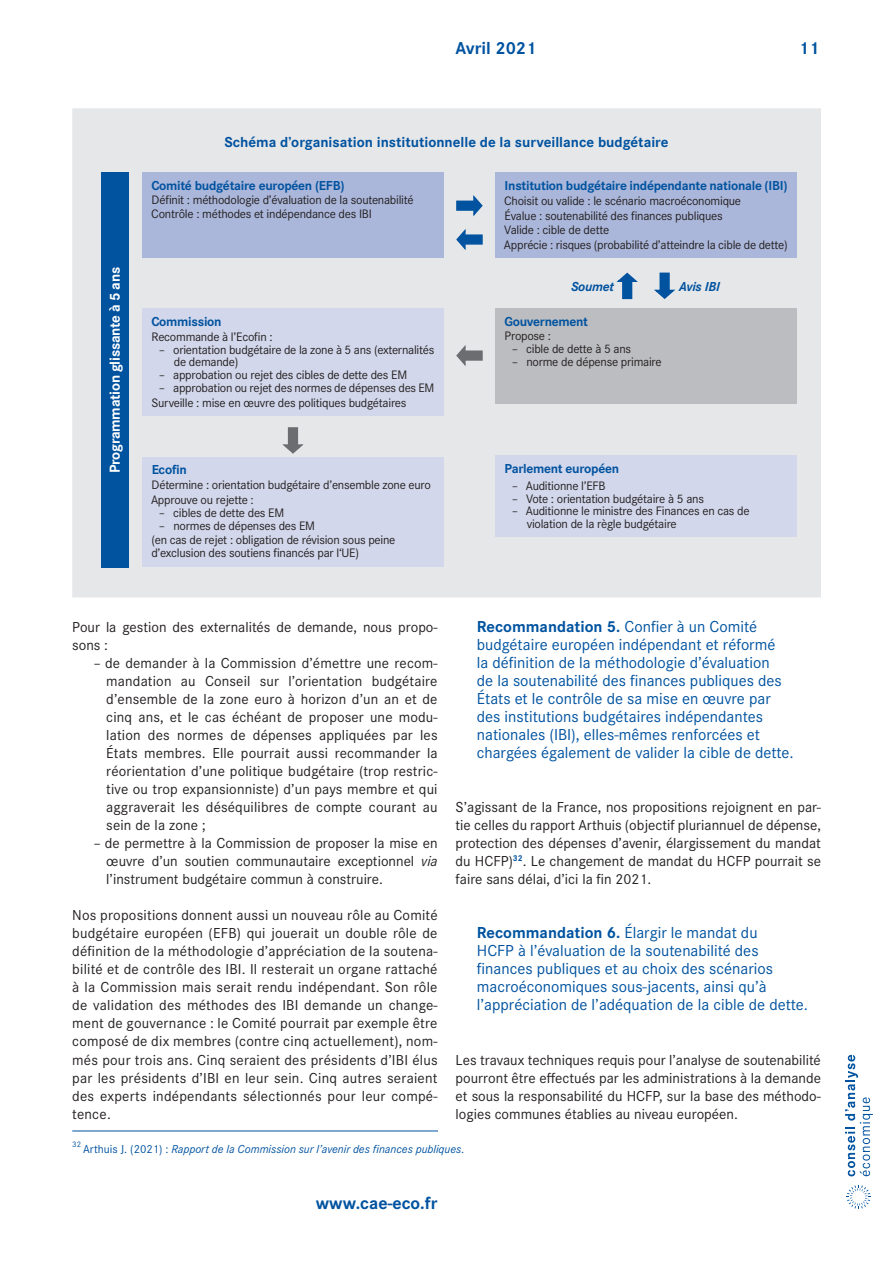
<style>
.page{position:relative;width:893px;height:1263px;background:#fff}
.page>*{position:absolute;margin:0;border:0;box-sizing:border-box;transform-origin:0 0}
.t1{font:700 18px "Corporate S";color:#0153a0}
.Texte___Exergue{font:16.5px/18px "Corporate S";color:#0153a0}
.Texte___Normal{font:15px/18px "Corporate S";color:#231f20;text-align:justify}
.Illustration___Titre{font:700 15px "Corporate S";color:#0153a0}
.Texte___Normal-2{font:700 15px "Corporate S";letter-spacing:-.02em;color:#fff}
.Texte___Normal-3{font:700 13.5px "Corporate S";letter-spacing:-.02em;color:#0153a0}
.Texte___Normal-4{font:italic 700 13.5px "Corporate S";letter-spacing:-.02em;color:#0153a0}
.Texte___Normal-5{font:12.75px/12.8px "Corporate S";letter-spacing:-.02em;color:#231f20}
.Texte___Note_BdP{font:italic 12px "Corporate S";color:#0153a0}
.Texte___Note_BdP-2{font:8.25px "Corporate S";color:#0153a0}
.s1{font-style:italic}
.s2{font-weight:700}
.s3{font-style:normal}
</style>
<div class="page">
<svg style="left:845px;top:1055px;width:28px;height:121px"></svg>
<svg style="left:847px;top:1185px;width:24px;height:24px"></svg>
<div style="left:72px;top:108px;width:749px;height:489px;background:#e6e7e9"></div>
<div style="left:142px;top:172px;width:301px;height:86px;background:#abb7da"></div>
<div style="left:495px;top:172px;width:301px;height:86px;background:#abb7da"></div>
<div style="left:142px;top:308px;width:301px;height:108px;background:#d2d7eb"></div>
<div style="left:142px;top:457px;width:301px;height:110px;background:#d2d7eb"></div>
<div style="left:495px;top:308px;width:301px;height:95px;background:#bcbdc0"></div>
<div style="left:495px;top:455px;width:301px;height:81px;background:#d2d7eb"></div>
<div style="left:101px;top:172px;width:27px;height:396px;background:#0153a0"></div>
<div style="left:288px;top:427px;width:10px;height:19px;background:#6c6d70"></div>
<svg style="left:282px;top:444px;width:22px;height:10px"></svg>
<div style="left:464px;top:350px;width:19px;height:11px;background:#6c6d70;border:2px solid #6c6d70"></div>
<svg style="left:456px;top:345px;width:10px;height:21px"></svg>
<div style="left:659px;top:273px;width:11px;height:18px;background:#0153a0;border:2px solid #0153a0"></div>
<svg style="left:654px;top:289px;width:22px;height:10px"></svg>
<div style="left:622px;top:280px;width:10px;height:19px;background:#0153a0;border:2px solid #0153a0"></div>
<svg style="left:616px;top:272px;width:22px;height:11px"></svg>
<div style="left:464px;top:234px;width:19px;height:11px;background:#0153a0;border:2px solid #0153a0"></div>
<svg style="left:456px;top:229px;width:10px;height:21px"></svg>
<div style="left:456px;top:201px;width:19px;height:10px;background:#0153a0;border:2px solid #0153a0"></div>
<svg style="left:473px;top:195px;width:10px;height:22px"></svg>
<hr style="left:72px;top:1130px;width:366px;height:1px;background:#0153a0">
<p class="t1" style="left:455px;top:36px;width:82px">Avril 2021</p>
<p class="t1" style="left:799px;top:36px;width:22px">11</p>
<p class="Texte___Normal-2" style="left:104px;top:473px;width:208px;rotate:-90deg">Programmation glissante à 5 ans</p>
<p class="Illustration___Titre" style="left:224px;top:131px;width:446px">Schéma d’organisation institutionnelle de la surveillance budgétaire</p>
<p class="Texte___Normal-3" style="left:151px;top:176px;width:195px">Comité budgétaire européen (EFB)</p>
<p class="Texte___Normal-5" style="left:152px;top:193px;width:263px">Définit : méthodologie d’évaluation de la soutenabilité</p>
<p class="Texte___Normal-5" style="left:151px;top:207px;width:222px">Contrôle : méthodes et indépendance des IBI</p>
<p class="Texte___Normal-3" style="left:505px;top:176px;width:284px">Institution budgétaire indépendante nationale (IBI)</p>
<p class="Texte___Normal-5" style="left:504px;top:194px;width:238px">Choisit ou valide : le scénario macroéconomique</p>
<p class="Texte___Normal-5" style="left:505px;top:208px;width:220px">Évalue : soutenabilité des finances publiques</p>
<p class="Texte___Normal-5" style="left:504px;top:223px;width:106px">Valide : cible de dette</p>
<p class="Texte___Normal-5" style="left:504px;top:238px;width:285px">Apprécie : risques (probabilité d’atteindre la cible de dette)</p>
<p class="Texte___Normal-3" style="left:151px;top:312px;width:72px">Commission</p>
<p class="Texte___Normal-5" style="left:152px;top:330px;width:123px">Recommande à l’Ecofin :</p>
<p class="Texte___Normal-5" style="left:174px;top:343px;width:262px;text-indent:-15px">– orientation budgétaire de la zone à 5 ans (externalités de demande)</p>
<p class="Texte___Normal-5" style="left:159px;top:368px;width:250px">– approbation ou rejet des cibles de dette des EM</p>
<p class="Texte___Normal-5" style="left:159px;top:381px;width:277px">– approbation ou rejet des normes de dépenses des EM</p>
<p class="Texte___Normal-5" style="left:151px;top:396px;width:256px">Surveille : mise en œuvre des politiques budgétaires</p>
<p class="Texte___Normal-3" style="left:152px;top:460px;width:37px">Ecofin</p>
<p class="Texte___Normal-5" style="left:152px;top:478px;width:281px">Détermine : orientation budgétaire d’ensemble zone euro</p>
<p class="Texte___Normal-5" style="left:151px;top:493px;width:104px">Approuve ou rejette :</p>
<p class="Texte___Normal-5" style="left:159px;top:506px;width:127px">– cibles de dette des EM</p>
<p class="Texte___Normal-5" style="left:159px;top:518px;width:158px">– normes de dépenses des EM</p>
<p class="Texte___Normal-5" style="left:151px;top:533px;width:246px">(en cas de rejet : obligation de révision sous peine d’exclusion des soutiens financés par l‘UE)</p>
<p class="Texte___Normal-4" style="left:571px;top:277px;width:44px">Soumet</p>
<p class="Texte___Normal-4" style="left:679px;top:277px;width:42px">Avis IBI</p>
<p class="Texte___Normal-3" style="left:504px;top:312px;width:85px">Gouvernement</p>
<p class="Texte___Normal-5" style="left:505px;top:329px;width:48px">Propose :</p>
<p class="Texte___Normal-5" style="left:512px;top:342px;width:121px">– cible de dette à 5 ans</p>
<p class="Texte___Normal-5" style="left:512px;top:355px;width:151px">– norme de dépense primaire</p>
<p class="Texte___Normal-3" style="left:505px;top:459px;width:116px">Parlement européen</p>
<p class="Texte___Normal-5" style="left:512px;top:479px;width:95px">– Auditionne l’EFB</p>
<p class="Texte___Normal-5" style="left:512px;top:491px;width:194px">– Vote : orientation budgétaire à 5 ans</p>
<p class="Texte___Normal-5" style="left:527px;top:504px;width:224px;text-indent:-15px">– Auditionne le ministre des Finances en cas de violation de la règle budgétaire</p>
<p class="Texte___Normal" style="left:72px;top:617px;width:367px">Pour la gestion des externalités de demande, nous propo&shy;sons :</p>
<p class="Texte___Normal" style="left:106px;top:653px;width:333px;text-indent:-13px">– de demander à la Commission d’émettre une recom&shy;mandation au Conseil sur l’orientation budgétaire d’ensemble de la zone euro à horizon d’un an et de cinq ans, et le cas échéant de proposer une modu&shy;lation des normes de dépenses appliquées par les États membres. Elle pourrait aussi recommander la réorientation d’une politique budgétaire (trop restric&shy;tive ou trop expansionniste) d’un pays membre et qui aggraverait les déséquilibres de compte courant au sein de la zone ;</p>
<p class="Texte___Normal" style="left:106px;top:833px;width:333px;text-indent:-13px">– de permettre à la Commission de proposer la mise en œuvre d’un soutien communautaire exceptionnel <span class="s1">via </span>l’instrument budgétaire commun à construire.</p>
<p class="Texte___Normal" style="left:72px;top:906px;width:367px">Nos propositions donnent aussi un nouveau rôle au Comité budgétaire européen (EFB) qui jouerait un double rôle de définition de la méthodologie d’appréciation de la soutena&shy;bilité et de contrôle des IBI. Il resterait un organe rattaché à la Commission mais serait rendu indépendant. Son rôle de validation des méthodes des IBI demande un change&shy;ment de gouvernance : le Comité pourrait par exemple être composé de dix membres (contre cinq actuellement), nom&shy;més pour trois ans. Cinq seraient des présidents d’IBI élus par les présidents d’IBI en leur sein. Cinq autres seraient des experts indépendants sélectionnés pour leur compé&shy;tence.</p>
<p class="Texte___Exergue" style="left:477px;top:616px;width:318px"><span class="s2">Recommandation 5.</span> Confier à un Comité budgétaire européen indépendant et réformé<br>la définition de la méthodologie d’évaluation<br>de la soutenabilité des finances publiques des États et le contrôle de sa mise en œuvre par des institutions budgétaires indépendantes nationales (IBI), elles-mêmes renforcées et chargées également de valider la cible de dette.</p>
<p class="Texte___Normal" style="left:456px;top:797px;width:367px">S’agissant de la France, nos propositions rejoignent en par&shy;tie celles du rapport Arthuis (objectif pluriannuel de dépense, protection des dépenses d’avenir, élargissement du mandat du HCFP)<sup>32</sup>. Le changement de mandat du HCFP pourrait se faire sans délai, d’ici la fin 2021.</p>
<p class="Texte___Exergue" style="left:477px;top:923px;width:333px"><span class="s2">Recommandation 6.</span> Élargir le mandat du<br>HCFP à l’évaluation de la soutenabilité des finances publiques et au choix des scénarios macroéconomiques sous-jacents, ainsi qu’à l’appréciation de l’adéquation de la cible de dette.</p>
<p class="Texte___Normal" style="left:456px;top:1050px;width:367px">Les travaux techniques requis pour l’analyse de soutenabilité pourront être effectués par les administrations à la demande et sous la responsabilité du HCFP, sur la base des méthodo&shy;logies communes établies au niveau européen.</p>
<p class="Texte___Note_BdP-2" style="left:72px;top:1139px;width:10px">32</p>
<p class="Texte___Note_BdP" style="left:83px;top:1141px;width:383px"><span class="s3">Arthuis J. (2021) :</span> Rapport de la Commission sur l’avenir des finances publiques<span class="s3">.</span></p>
<p class="t1" style="left:316px;top:1190px;width:123px">www.cae-eco.fr</p>
</div>
